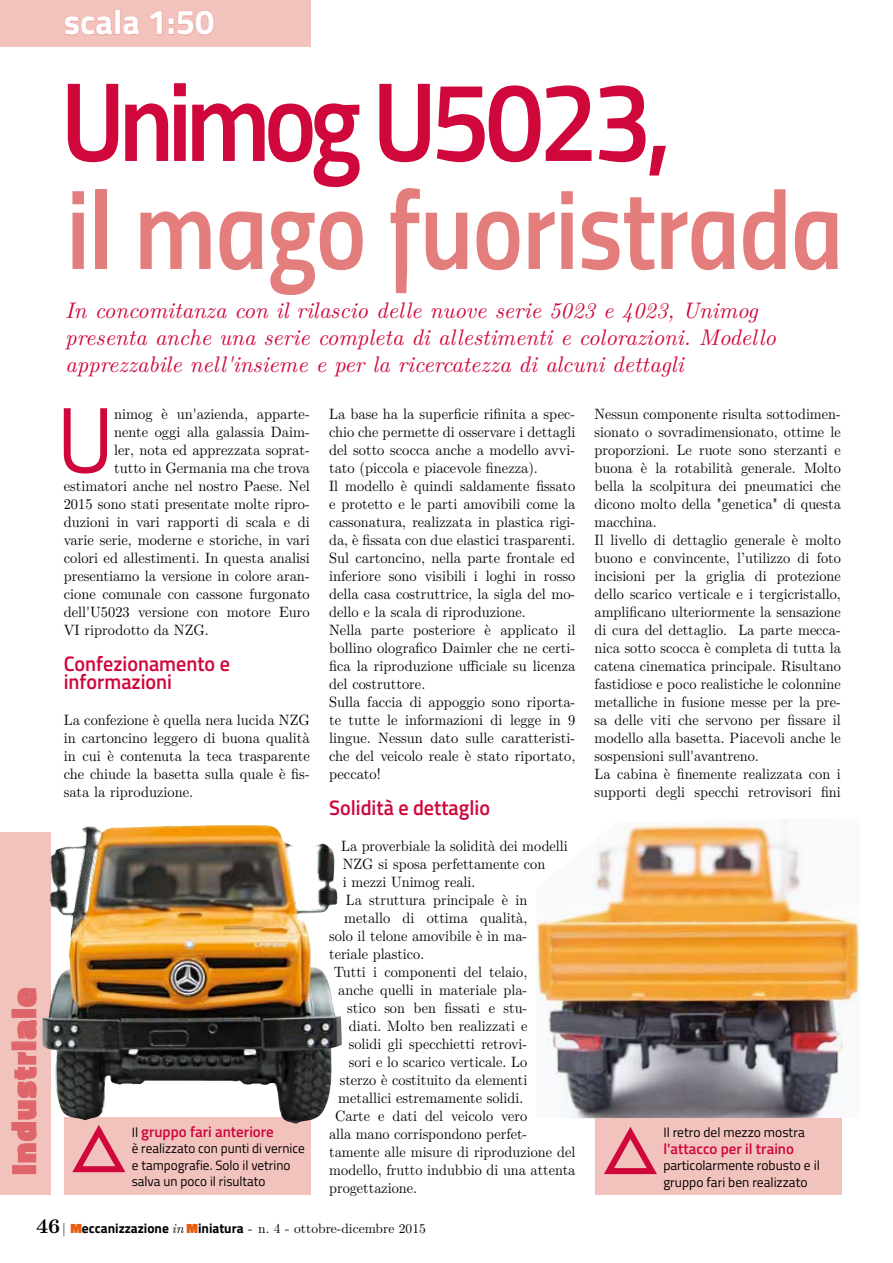
<style>
.page{position:relative;width:893px;height:1263px;background:#fff}
.page>*{position:absolute;margin:0;border:0;box-sizing:border-box;transform-origin:0 0}
.t1{font:112.5px "Titillium Semibold Upright";letter-spacing:-.01em;color:#e37e7d;scale:.93 1}
.t2{font:112.5px "Titillium Semibold Upright";letter-spacing:-.06em;color:#cf073b;scale:.96 1}
.t3{font:93px "Titillium";color:#cf073b;scale:.96 1}
.t4{font:900 34.5px "Titillium";letter-spacing:.05em;color:#de666b}
.t5{font:700 34.5px "Titillium";color:#fff}
.t6{font:italic 22.5px/27px "LM Roman 10";color:#cf073b}
.t7{font:600 21px/18px "Titillium";color:#cf073b;scale:.96 1}
.t8{font:15px/18px "LM Roman 10";color:#000;scale:.95 1}
.t9{font:15px/18px "LM Roman 10";color:#000;text-align:justify;scale:.96 1}
.t10{font:600 15px "Titillium";color:#cf073b}
.t11{font:13.5px/16.5px "Titillium";color:#000}
.t12{font:13.5px "LM Roman 10";color:#000}
.s1{font-weight:400;font-size:13.5px;color:#000}
.s2{font-weight:700;font-size:21px}
.s3{font-family:"Titillium";font-weight:900;color:#ea5b0b}
.s4{font-family:"Titillium";font-weight:700}
.s5{font-style:italic}
</style>
<div class="page">
<div style="left:0;top:0;width:310px;height:47px;background:#f2c2bd"></div>
<svg style="left:64px;top:16px;width:49px;height:20px"></svg>
<div style="left:115px;top:9px;width:6px;height:26px;border:2px solid #edaca7"></div>
<svg style="left:123px;top:16px;width:17px;height:20px"></svg>
<svg style="left:149px;top:10px;width:65px;height:26px"></svg>
<div style="left:0;top:833px;width:51px;height:362px;background:#f2c2bd"></div>
<div style="left:13px;top:1165px;width:23px;height:9px;border:1px solid #de666b"></div>
<svg style="left:11px;top:1020px;width:26px;height:143px"></svg>
<div style="left:12px;top:1009px;width:24px;height:8px;border:1px solid #de666b"></div>
<svg style="left:17px;top:987px;width:19px;height:20px"></svg>
<div style="left:64px;top:1117px;width:246px;height:78px;background:#f2c2bd"></div>
<svg style="left:72px;top:1125px;width:54px;height:48px"></svg>
<img style="left:36px;top:825px;width:306px;height:299px">
<img style="left:536px;top:821px;width:324px;height:297px">
<div style="left:595px;top:1118px;width:247px;height:77px;background:#f2c2bd"></div>
<svg style="left:604px;top:1127px;width:53px;height:48px"></svg>
<h3 class="t5" style="left:64px;top:-4px;width:152px">scala 1:50</h3>
<h3 class="t4" style="left:-2px;top:1175px;width:188px;rotate:-90deg">Industriale</h3>
<h1 class="t2" style="left:61px;top:36px;width:637px">Unimog U5023,</h1>
<h1 class="t1" style="left:66px;top:144px;width:837px">il mago fuoristrada</h1>
<h3 class="t6" style="left:65px;top:295px;width:712px">In concomitanza con il rilascio delle nuove serie 5023 e 4023, Unimog presenta anche una serie completa di allestimenti e colorazioni. Modello apprezzabile nell'insieme e per la ricercatezza di alcuni dettagli</h3>
<h2 class="t3" style="left:57px;top:372px;width:61px">U</h2>
<p class="t9" style="left:114px;top:403px;width:205px">nimog è un'azienda, apparte-</p>
<p class="t9" style="left:114px;top:421px;width:205px">nente oggi alla galassia Daim-</p>
<p class="t9" style="left:114px;top:439px;width:205px">ler, nota ed apprezzata soprat-</p>
<p class="t9" style="left:114px;top:457px;width:205px">tutto in Germania ma che trova</p>
<p class="t9" style="left:64px;top:475px;width:258px">estimatori anche nel nostro Paese. Nel</p>
<p class="t9" style="left:64px;top:493px;width:258px">2015 sono stati presentate molte ripro-</p>
<p class="t9" style="left:64px;top:511px;width:258px">duzioni in vari rapporti di scala e di</p>
<p class="t9" style="left:64px;top:529px;width:258px">varie serie, moderne e storiche, in vari</p>
<p class="t9" style="left:64px;top:547px;width:258px">colori ed allestimenti. In questa analisi</p>
<p class="t9" style="left:64px;top:565px;width:258px">presentiamo la versione in colore aran-</p>
<p class="t9" style="left:64px;top:583px;width:258px">cione comunale con cassone furgonato</p>
<p class="t9" style="left:64px;top:601px;width:258px">dell'U5023 versione con motore Euro</p>
<p class="t9" style="left:64px;top:619px;width:153px">VI riprodotto da NZG.</p>
<h3 class="t7" style="left:64px;top:653px;width:175px">Confezionamento e informazioni</h3>
<p class="t9" style="left:64px;top:709px;width:258px">La confezione è quella nera lucida NZG in cartoncino leggero di buona qualità in cui è contenuta la teca trasparente che chiude la basetta sulla quale è fis&shy;sata la riproduzione.</p>
<p class="t10" style="left:132px;top:1120px;width:144px"><span class="s1">Il</span> gruppo fari anteriore</p>
<p class="t11" style="left:132px;top:1140px;width:174px">è realizzato con punti di vernice e tampografie. Solo il vetrino salva un poco il risultato</p>
<p class="t9" style="left:329px;top:403px;width:258px;text-align:left">La base ha la superficie rifinita a spec&shy;chio che permette di osservare i dettagli del sotto scocca anche a modello avvi&shy;tato (piccola e piacevole finezza).<br>Il modello è quindi saldamente fissato e protetto e le parti amovibili come la cassonatura, realizzata in plastica rigi&shy;da, è fissata con due elastici trasparenti.<br>Sul cartoncino, nella parte frontale ed inferiore sono visibili i loghi in rosso della casa costruttrice, la sigla del mo&shy;dello e la scala di riproduzione.<br>Nella parte posteriore è applicato il bollino olografico Daimler che ne certi&shy;fica la riproduzione ufficiale su licenza del costruttore.<br>Sulla faccia di appoggio sono riporta&shy;te tutte le informazioni di legge in 9 lingue. Nessun dato sulle caratteristi&shy;che del veicolo reale è stato riportato, peccato!</p>
<h3 class="t7" style="left:329px;top:797px;width:169px">Solidità e dettaglio</h3>
<p class="t8" style="left:341px;top:835px;width:240px">La proverbiale la solidità dei modelli</p>
<p class="t8" style="left:343px;top:853px;width:215px">NZG si sposa perfettamente con</p>
<p class="t8" style="left:343px;top:871px;width:141px">i mezzi Unimog reali.</p>
<p class="t8" style="left:346px;top:889px;width:193px">La struttura principale è in</p>
<p class="t8" style="left:344px;top:907px;width:194px">metallo di ottima qualità,</p>
<p class="t8" style="left:329px;top:925px;width:210px">solo il telone amovibile è in ma-</p>
<p class="t8" style="left:329px;top:943px;width:102px">teriale plastico.</p>
<p class="t8" style="left:334px;top:961px;width:205px">Tutti i componenti del telaio,</p>
<p class="t8" style="left:338px;top:979px;width:200px">anche quelli in materiale pla-</p>
<p class="t8" style="left:347px;top:997px;width:191px">stico son ben fissati e stu-</p>
<p class="t8" style="left:349px;top:1015px;width:189px">diati. Molto ben realizzati e</p>
<p class="t8" style="left:349px;top:1033px;width:189px">solidi gli specchietti retrovi-</p>
<p class="t8" style="left:349px;top:1051px;width:189px">sori e lo scarico verticale. Lo</p>
<p class="t8" style="left:340px;top:1069px;width:199px">sterzo è costituito da elementi</p>
<p class="t8" style="left:338px;top:1087px;width:196px">metallici estremamente solidi.</p>
<p class="t8" style="left:335px;top:1105px;width:204px">Carte e dati del veicolo vero</p>
<p class="t8" style="left:329px;top:1123px;width:210px">alla mano corrispondono perfet-</p>
<p class="t8" style="left:329px;top:1141px;width:261px">tamente alle misure di riproduzione del</p>
<p class="t8" style="left:329px;top:1159px;width:261px">modello, frutto indubbio di una attenta</p>
<p class="t8" style="left:329px;top:1177px;width:94px">progettazione.</p>
<p class="t8" style="left:595px;top:403px;width:261px">Nessun componente risulta sottodimen&shy;sionato o sovradimensionato, ottime le proporzioni. Le ruote sono sterzanti e buona è la rotabilità generale. Molto bella la scolpitura dei pneumatici che dicono molto della "genetica" di questa macchina.<br>Il livello di dettaglio generale è molto buono e convincente, l’utilizzo di foto incisioni per la griglia di protezione dello scarico verticale e i tergicristallo, amplificano ulteriormente la sensazione di cura del dettaglio. La parte mecca&shy;nica sotto scocca è completa di tutta la catena cinematica principale. Risultano fastidiose e poco realistiche le colonnine metalliche in fusione messe per la pre&shy;sa delle viti che servono per fissare il modello alla basetta. Piacevoli anche le sospensioni sull'avantreno.<br>La cabina è finemente realizzata con i supporti degli specchi retrovisori fini</p>
<p class="t11" style="left:663px;top:1123px;width:143px">Il retro del mezzo mostra</p>
<p class="t10" style="left:663px;top:1137px;width:132px">l'attacco per il traino</p>
<p class="t11" style="left:663px;top:1156px;width:158px">particolarmente robusto e il gruppo fari ben realizzato</p>
<p class="t12" style="left:36px;top:1218px;width:391px"><span class="s2">46</span>| <span class="s3">M</span><span class="s4">eccanizzazione</span> <span class="s5">in</span> <span class="s3">M</span><span class="s4">iniatura</span> - n. 4 - ottobre-dicembre 2015</p>
</div>
